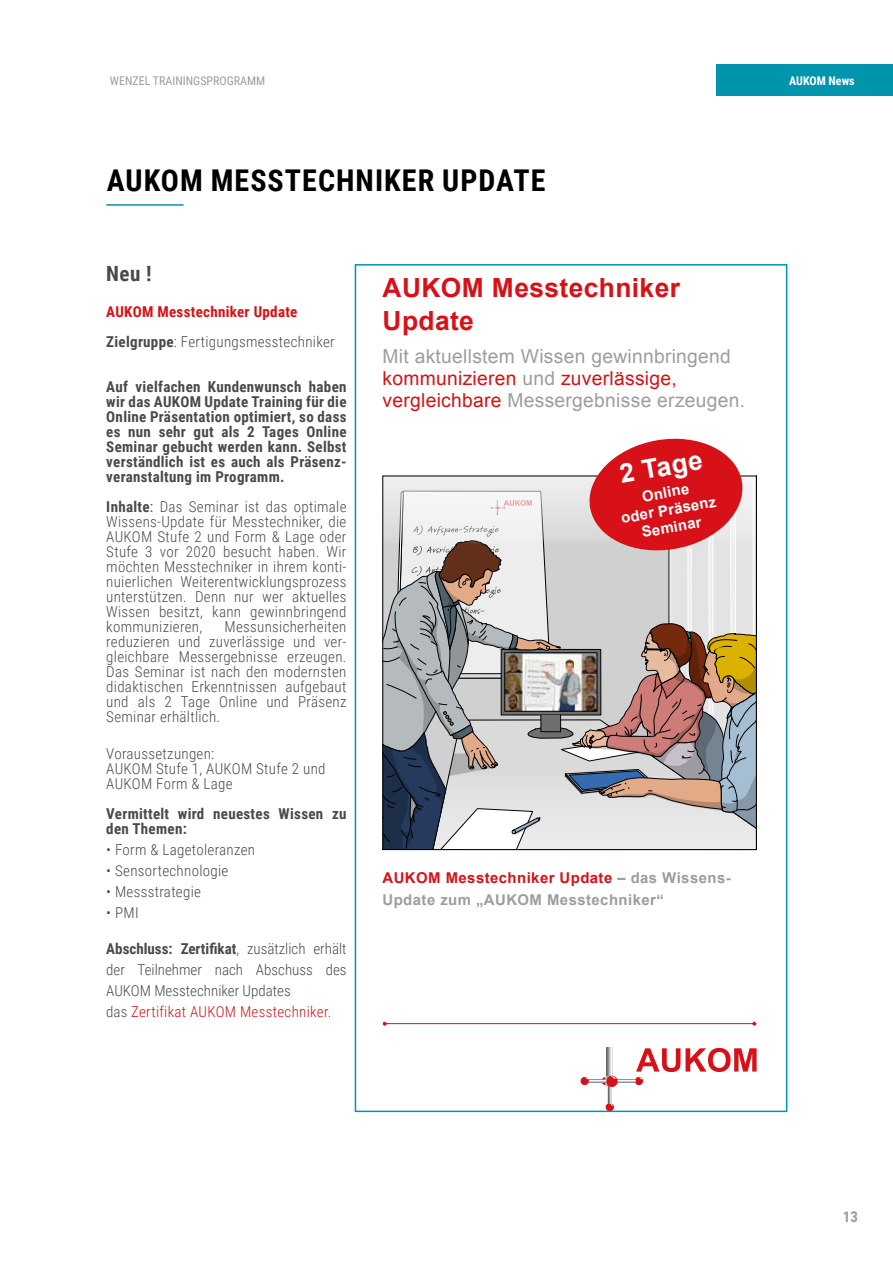
<style>
.page{position:relative;width:893px;height:1263px;background:#fff}
.page>*{position:absolute;margin:0;border:0;box-sizing:border-box;transform-origin:0 0}
.t1{font:700 30px "Roboto Condensed";letter-spacing:.035em;color:#000}
.t2{font:700 26.4px/33px "Arial";letter-spacing:.015em;color:#d71117}
.t3{font:700 26.4px "Arial";color:#fff}
.t4{font:700 21px "Roboto Condensed";color:#4a4a49}
.t5{font:19.2px/22px "Arial";letter-spacing:.015em;color:#9d9d9c}
.t6{font:300 15px/15px "Roboto Condensed";letter-spacing:.02em;color:#4a4a49;text-align:justify}
.t7{font:700 15px/15px "Roboto Condensed";letter-spacing:.02em;color:#4a4a49}
.t8{font:300 15px/21px "Roboto Condensed";color:#4a4a49}
.t9{font:700 15px/30px "Roboto Condensed";letter-spacing:.02em;color:#d81117}
.t10{font:700 15px "Roboto Condensed";color:#9d9d9c}
.t11{font:700 14.85px/22px "Arial";letter-spacing:.03em;color:#9d9d9c}
.t12{font:700 14.85px/17.5px "Arial";color:#fff;text-align:center}
.t13{font:12px "Roboto Condensed";color:#9d9d9c}
.t14{font:700 12px "Roboto Condensed";color:#fff}
.s1{color:#4a4a49}
.s2{font-weight:300;color:#4a4a49}
.s3{font-weight:700}
.s4{font-weight:400}
.s5{color:#cd1719}
.s6{color:#d71117}
</style>
<div class="page">
<div style="left:716px;top:64px;width:177px;height:32px;background:#0095ad"></div>
<hr style="left:384px;top:1023px;width:371px;height:1px;background:#d71117">
<svg style="left:752px;top:1021px;width:5px;height:5px"></svg>
<svg style="left:383px;top:1021px;width:4px;height:5px"></svg>
<svg style="left:686px;top:1048px;width:71px;height:24px"></svg>
<div style="left:606px;top:1103px;width:8px;height:8px;background:#d71117;border-radius:50%"></div>
<div style="left:581px;top:1077px;width:8px;height:8px;background:#d71117;border-radius:50%"></div>
<svg style="left:584px;top:1048px;width:96px;height:58px"></svg>
<svg style="left:383px;top:438px;width:374px;height:412px;background:#c2adab"></svg>
<div style="left:355px;top:264px;width:432px;height:848px;border:2px solid #0095ad"></div>
<hr style="left:106px;top:204px;width:78px;height:2px;background:#0095ad">
<p class="t13" style="left:110px;top:72px;width:157px">WENZEL TRAININGSPROGRAMM</p>
<p class="t14" style="left:789px;top:72px;width:67px">AUKOM News</p>
<h1 class="t1" style="left:107px;top:160px;width:440px">AUKOM MESSTECHNIKER UPDATE</h1>
<h3 class="t4" style="left:106px;top:258px;width:47px">Neu !</h3>
<p class="t9" style="left:106px;top:296px;width:230px">AUKOM Messtechniker Update<br><span class="s1">Zielgruppe</span><span class="s2">: Fertigungsmesstechniker</span></p>
<p class="t7" style="left:106px;top:378px;width:242px;text-align:justify">Auf vielfachen Kundenwunsch haben wir das AUKOM Update Training für die Online Präsentation optimiert, so dass es nun sehr gut als 2 Tages Online Seminar gebucht werden kann. Selbst verständlich ist es auch als Präsenz&shy;veranstaltung im Programm.</p>
<p class="t6" style="left:106px;top:498px;width:242px"><span class="s3">Inhalte</span><span class="s4">:</span> Das Seminar ist das optimale Wissens-Update für Messtechniker, die AUKOM Stufe 2 und Form &amp; Lage oder Stufe 3 vor 2020 besucht haben. Wir möchten Messtechniker in ihrem konti&shy;nuierlichen Weiterentwicklungsprozess unterstützen. Denn nur wer aktuelles Wissen besitzt, kann gewinnbringend kommunizieren,</p>
<p class="t6" style="left:106px;top:618px;width:242px;text-indent:118px">Messunsicherheiten reduzieren und zuverlässige und ver&shy;gleichbare Messergebnisse erzeugen.<br>Das Seminar ist nach den modernsten didaktischen Erkenntnissen aufgebaut und als 2 Tage Online und Präsenz Seminar erhältlich.</p>
<p class="t6" style="left:106px;top:746px;width:221px;text-align:left">Voraussetzungen:<br>AUKOM Stufe 1, AUKOM Stufe 2 und<br>AUKOM Form &amp; Lage</p>
<p class="t7" style="left:106px;top:806px;width:242px">Vermittelt wird neuestes Wissen zu den Themen:</p>
<p class="t6" style="left:106px;top:842px;width:150px">• Form &amp; Lagetoleranzen</p>
<p class="t6" style="left:106px;top:863px;width:124px">• Sensortechnologie</p>
<p class="t6" style="left:106px;top:884px;width:96px">• Messstrategie</p>
<p class="t6" style="left:106px;top:905px;width:34px">• PMI</p>
<p class="t8" style="left:106px;top:938px;width:242px"><span class="s3">Abschluss: Zertifikat</span>, zusätzlich erhält der Teilnehmer nach Abschuss des AUKOM Messtechniker Updates<br>das <span class="s5">Zertifikat AUKOM Messtechniker.</span></p>
<h2 class="t2" style="left:383px;top:272px;width:299px">AUKOM Messtechniker<br>Update</h2>
<p class="t5" style="left:383px;top:345px;width:364px">Mit aktuellstem Wissen gewinnbringend <span class="s6">kommunizieren</span> und <span class="s6">zuverlässige, vergleichbare</span> Messergebnisse erzeugen.</p>
<h2 class="t3" style="left:617px;top:457px;width:85px;rotate:-10deg">2 Tage</h2>
<p class="t12" style="left:617px;top:493px;width:98px;rotate:-10deg">Online<br>oder Präsenz<br>Seminar</p>
<p class="t11" style="left:383px;top:867px;width:350px"><span class="s6">AUKOM Messtechniker Update</span> – das Wissens-<br>Update zum „AUKOM Messtechniker“</p>
<p class="t10" style="left:843px;top:1206px;width:17px">13</p>
</div>
